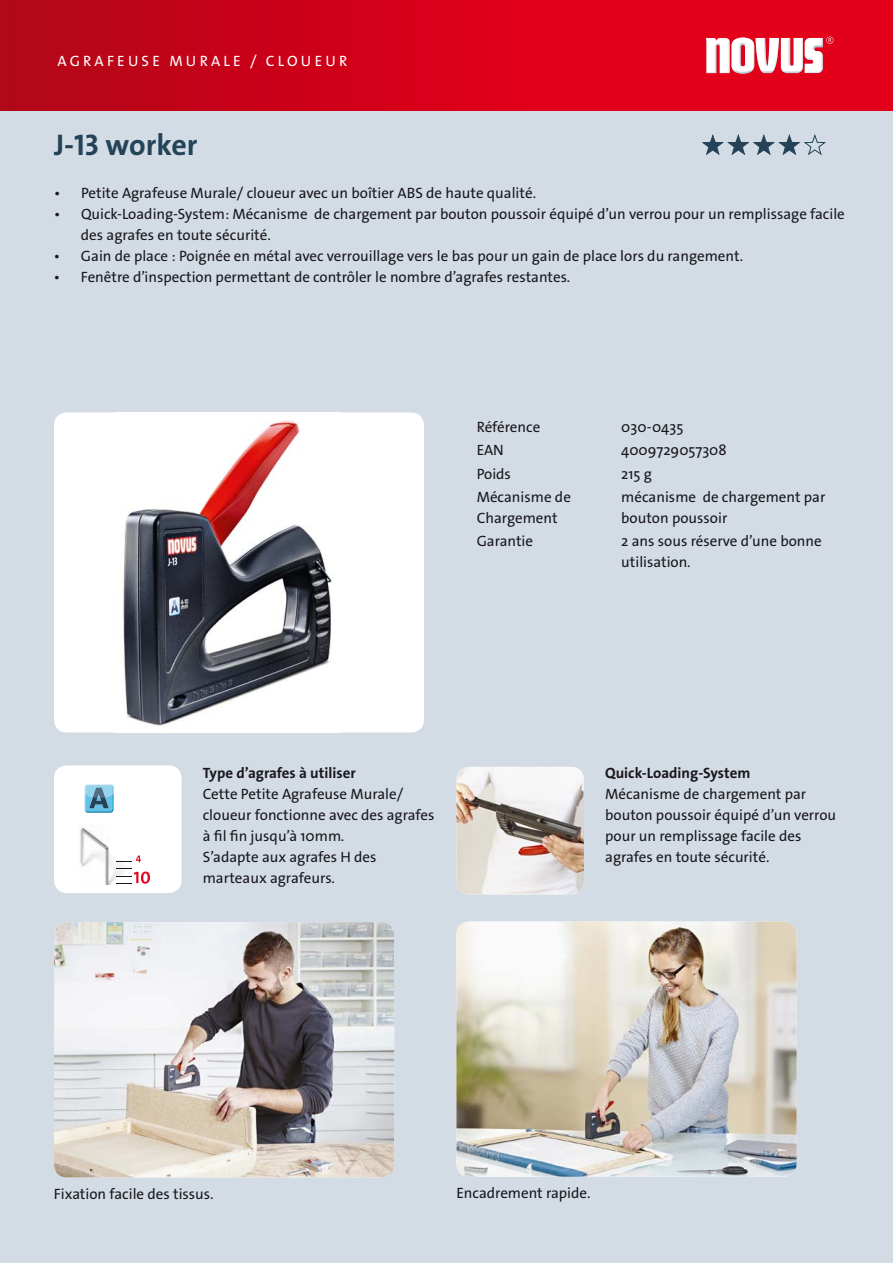
<style>
.page{position:relative;width:893px;height:1263px;background:#d3dce5}
.page>*{position:absolute;margin:0;border:0;box-sizing:border-box;transform-origin:0 0}
.t1{font:700 30px "The Sans Os F";color:#244358}
.t2{font:15px/21px "The Sans Os F";color:#1a171c}
.t3{font:700 15px "The Sans Os F";color:#1a171c}
.t4{font:15px "The Sans Os F";letter-spacing:.215em;color:#fff}
</style>
<div class="page">
<div style="left:0;top:0;width:893px;height:111px;background:linear-gradient(to right,#b90518,#ee001b)"></div>
<svg style="left:706px;top:37px;width:127px;height:37px;background:#efa6af"></svg>
<img style="left:731px;top:40px;width:23px;height:30px">
<div style="left:54px;top:412px;width:370px;height:320px;background:#fff;border-radius:13px"></div>
<img style="left:123px;top:421px;width:209px;height:305px">
<img style="left:456px;top:767px;width:128px;height:127px">
<img style="left:456px;top:921px;width:341px;height:256px">
<img style="left:54px;top:922px;width:340px;height:255px">
<div style="left:54px;top:765px;width:128px;height:128px;background:#fff;border-radius:13px"></div>
<img style="left:79px;top:824px;width:61px;height:60px">
<img style="left:112px;top:797px;width:2px;height:15px">
<img style="left:112px;top:784px;width:2px;height:13px">
<svg style="left:85px;top:784px;width:27px;height:29px"></svg>
<svg style="left:116px;top:855px;width:25px;height:7px"></svg>
<svg style="left:116px;top:868px;width:34px;height:16px"></svg>
<svg style="left:702px;top:134px;width:124px;height:21px"></svg>
<p class="t4" style="left:58px;top:52px;width:292px">Agrafeuse Murale / Cloueur</p>
<h1 class="t1" style="left:54px;top:126px;width:145px">J-13 worker</h1>
<p class="t2" style="left:54px;top:183px;width:484px">• Petite Agrafeuse Murale/ cloueur avec un boîtier ABS de haute qualité.</p>
<p class="t2" style="left:81px;top:204px;width:765px;text-indent:-27px">• Quick-Loading-System: Mécanisme de chargement par bouton poussoir équipé d’un verrou pour un remplissage facile des agrafes en toute sécurité.</p>
<p class="t2" style="left:54px;top:246px;width:691px">• Gain de place : Poignée en métal avec verrouillage vers le bas pour un gain de place lors du rangement.</p>
<p class="t2" style="left:54px;top:267px;width:518px">• Fenêtre d’inspection permettant de contrôler le nombre d’agrafes restantes.</p>
<p class="t2" style="left:477px;top:417px;width:65px">Référence</p>
<p class="t2" style="left:621px;top:417px;width:64px">030-0435</p>
<p class="t2" style="left:477px;top:440px;width:29px">EAN</p>
<p class="t2" style="left:621px;top:440px;width:107px">4009729057308</p>
<p class="t2" style="left:477px;top:463px;width:36px">Poids</p>
<p class="t2" style="left:621px;top:463px;width:32px">215 g</p>
<p class="t2" style="left:477px;top:486px;width:96px">Mécanisme de<br>Chargement</p>
<p class="t2" style="left:621px;top:486px;width:206px">mécanisme de chargement par bouton poussoir</p>
<p class="t2" style="left:477px;top:530px;width:58px">Garantie</p>
<p class="t2" style="left:621px;top:530px;width:202px">2 ans sous réserve d’une bonne utilisation.</p>
<p class="t3" style="left:203px;top:763px;width:154px">Type d’agrafes à utiliser</p>
<p class="t2" style="left:203px;top:783px;width:233px">Cette Petite Agrafeuse Murale/ cloueur fonctionne avec des agrafes à fil fin jusqu’à 10mm.<br>S’adapte aux agrafes H des marteaux agrafeurs.</p>
<p class="t3" style="left:605px;top:763px;width:147px">Quick-Loading-System</p>
<p class="t2" style="left:605px;top:783px;width:233px">Mécanisme de chargement par bouton poussoir équipé d’un verrou pour un remplissage facile des agrafes en toute sécurité.</p>
<p class="t2" style="left:54px;top:1184px;width:161px">Fixation facile des tissus.</p>
<p class="t2" style="left:456px;top:1183px;width:136px">Encadrement rapide.</p>
</div>
